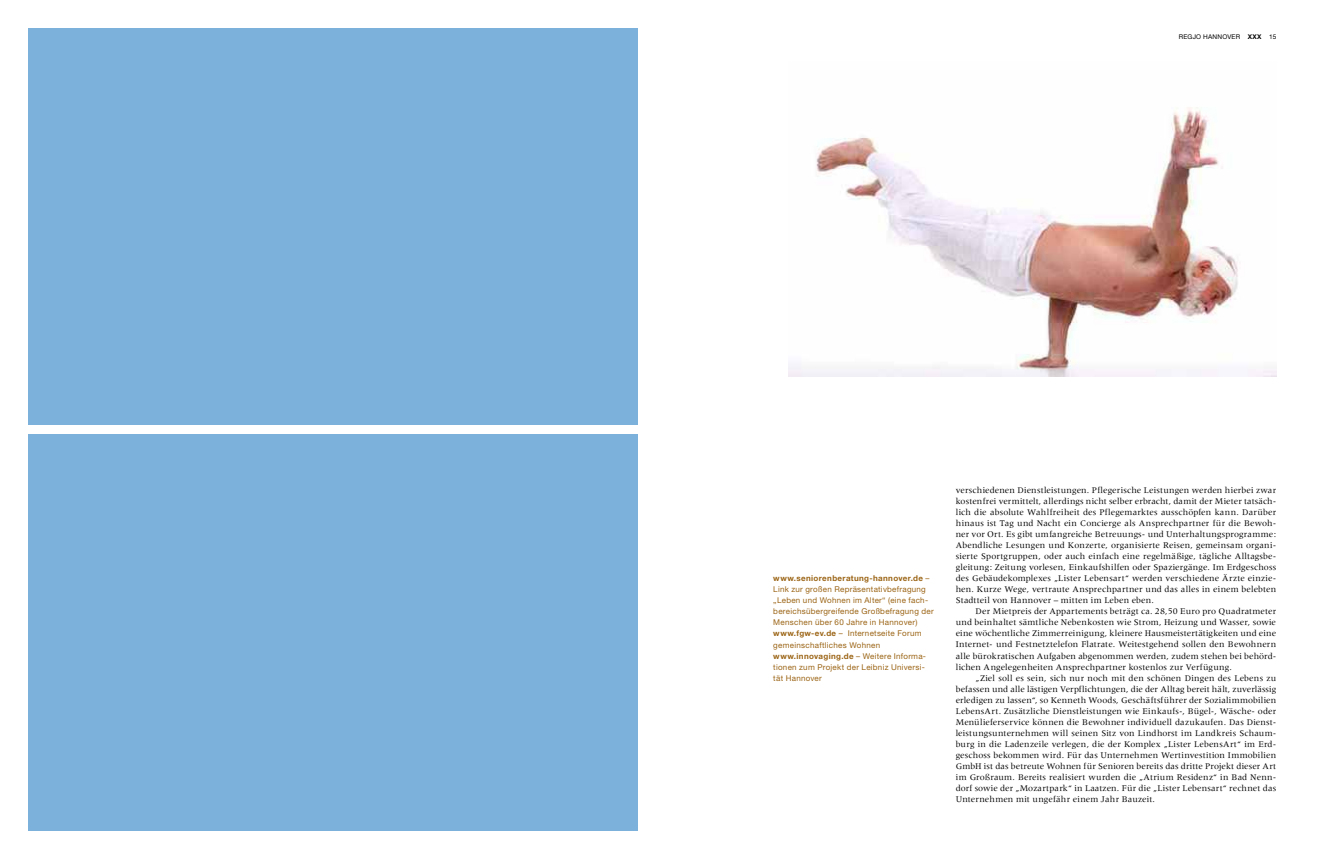
<style>
.page{position:relative;width:1333px;height:859px;background:#fff}
.page>*{position:absolute;margin:0;border:0;box-sizing:border-box;transform-origin:0 0}
.t1{font:9px/11.1px "Meridien";letter-spacing:.01em;color:#000;text-align:justify}
.t2{font:8px/11.1px "Helvetica Neue LT";letter-spacing:.035em;color:#9b6415}
.t3{font:6.5px "Helvetica Neue LT";letter-spacing:.03em;color:#000}
.t4{font:700 6.5px "Helvetica Neue LT";color:#000}
.s1{font-weight:400}
.s2{font-weight:700}
</style>
<div class="page">
<div style="left:28px;top:28px;width:610px;height:397px;background:#7bb1db"></div>
<div style="left:28px;top:434px;width:610px;height:397px;background:#7bb1db"></div>
<img style="left:788px;top:107px;width:488px;height:269px">
<p class="t3" style="left:1178px;top:33px;width:60px">regjo hannover</p>
<p class="t4" style="left:1247px;top:33px;width:30px">xxx <span class="s1">15</span></p>
<p class="t2" style="left:773px;top:573px;width:162px"><span class="s2">www.seniorenberatung-hannover.de</span> – Link zur großen Repräsentativbefragung „Leben und Wohnen im Alter“ (eine fach&shy;bereichsübergreifende Großbefragung der Menschen über 60 Jahre in Hannover) <span class="s2">www.fgw-ev.de</span> – Internetseite Forum gemeinschaftliches Wohnen <span class="s2">www.innovaging.de</span> – Weitere Informa&shy;tionen zum Projekt der Leibniz Universi&shy;tät Hannover</p>
<p class="t1" style="left:955px;top:484px;width:322px">verschiedenen Dienstleistungen. Pflegerische Leistungen werden hierbei zwar kostenfrei vermittelt, allerdings nicht selber erbracht, damit der Mieter tatsäch&shy;lich die absolute Wahlfreiheit des Pflegemarktes ausschöpfen kann. Darüber hinaus ist Tag und Nacht ein Concierge als Ansprechpartner für die Bewoh&shy;ner vor Ort. Es gibt umfangreiche Betreuungs- und Unterhaltungsprogramme:<br>Abendliche Lesungen und Konzerte, organisierte Reisen, gemeinsam organi&shy;sierte Sportgruppen, oder auch einfach eine regelmäßige, tägliche Alltagsbe&shy;gleitung: Zeitung vorlesen, Einkaufshilfen oder Spaziergänge. Im Erdgeschoss des Gebäudekomplexes „Lister Lebensart“ werden verschiedene Ärzte einzie&shy;hen. Kurze Wege, vertraute Ansprechpartner und das alles in einem belebten Stadtteil von Hannover – mitten im Leben eben.</p>
<p class="t1" style="left:955px;top:606px;width:322px;text-indent:20px">Der Mietpreis der Appartements beträgt ca. 28,50 Euro pro Quadratmeter und beinhaltet sämtliche Nebenkosten wie Strom, Heizung und Wasser, sowie eine wöchentliche Zimmerreinigung, kleinere Hausmeistertätigkeiten und eine Internet- und Festnetztelefon Flatrate. Weitestgehend sollen den Bewohnern alle bürokratischen Aufgaben abgenommen werden, zudem stehen bei behörd&shy;lichen Angelegenheiten Ansprechpartner kostenlos zur Verfügung.</p>
<p class="t1" style="left:955px;top:672px;width:322px;text-indent:20px">„Ziel soll es sein, sich nur noch mit den schönen Dingen des Lebens zu befassen und alle lästigen Verpflichtungen, die der Alltag bereit hält, zuverlässig erledigen zu lassen“, so Kenneth Woods, Geschäftsführer der Sozialimmobilien LebensArt. Zusätzliche Dienstleistungen wie Einkaufs-, Bügel-, Wäsche- oder Menülieferservice können die Bewohner individuell dazukaufen. Das Dienst&shy;leistungsunternehmen will seinen Sitz von Lindhorst im Landkreis Schaum&shy;burg in die Ladenzeile verlegen, die der Komplex „Lister LebensArt“ im Erd&shy;geschoss bekommen wird. Für das Unternehmen Wertinvestition Immobilien GmbH ist das betreute Wohnen für Senioren bereits das dritte Projekt dieser Art im Großraum. Bereits realisiert wurden die „Atrium Residenz“ in Bad Nenn&shy;dorf sowie der „Mozartpark“ in Laatzen. Für die „Lister Lebensart“ rechnet das Unternehmen mit ungefähr einem Jahr Bauzeit.</p>
</div>
